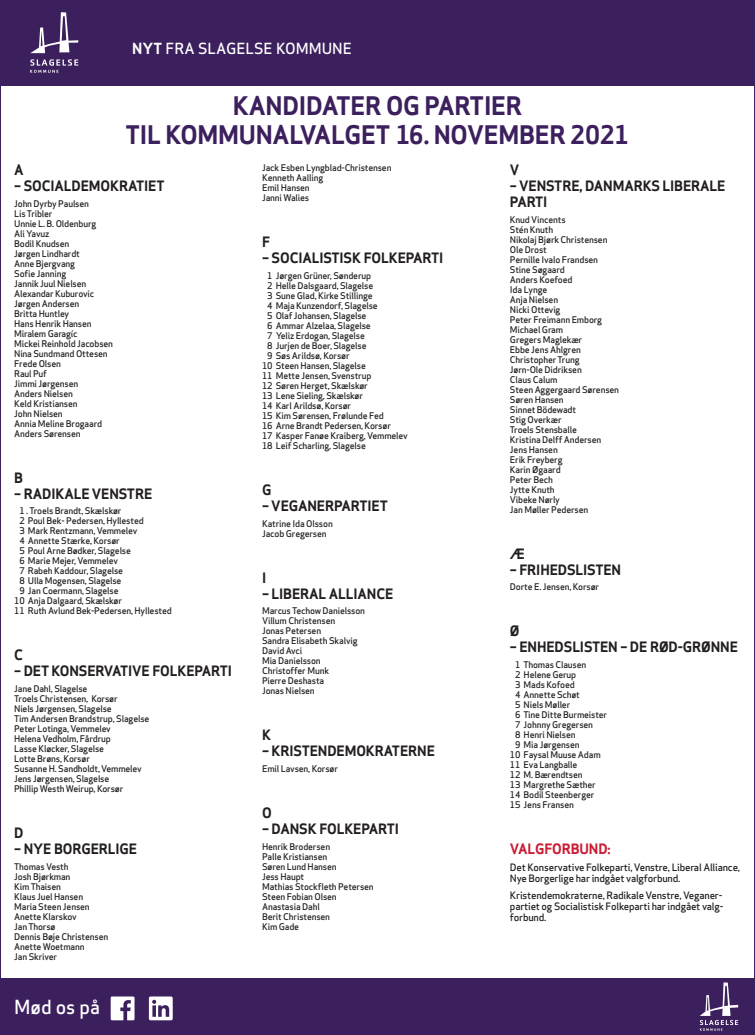
<style>
.page{position:relative;width:755px;height:1035px;background:#fff}
.page>*{position:absolute;margin:0;border:0;box-sizing:border-box;transform-origin:0 0}
.t1{font:700 25px/29px "Apex Sans";letter-spacing:-.01em;color:#3c1f5d;text-align:center}
.t2{font:500 19px "Apex Sans";color:#fff}
.t3{font:500 15px "Apex Sans";color:#fff}
.t4{font:700 14px/16px "Apex Sans";letter-spacing:-.01em;color:#231f20}
.t5{font:700 14px "Apex Sans";letter-spacing:-.01em;color:#cb1d35}
.t6{font:500 10px/11px "Apex Sans";letter-spacing:-.02em;color:#231f20}
.t7{font:500 9px/10px "Apex Sans";letter-spacing:-.02em;color:#231f20}
.s1{font-weight:700}
</style>
<div class="page">
<div style="left:0;top:978px;width:754px;height:57px;background:#3c1f5d"></div>
<svg style="left:149px;top:996px;width:24px;height:24px"></svg>
<svg style="left:111px;top:996px;width:23px;height:24px"></svg>
<svg style="left:699px;top:982px;width:38px;height:48px"></svg>
<div style="left:0;top:0;width:754px;height:85px;background:#3c1f5d"></div>
<svg style="left:30px;top:59px;width:48px;height:14px"></svg>
<svg style="left:30px;top:12px;width:48px;height:41px"></svg>
<h3 class="t3" style="left:132px;top:35px;width:221px"><span class="s1">NYT</span> FRA SLAGELSE KOMMUNE</h3>
<h1 class="t1" style="left:125px;top:91px;width:505px">KANDIDATER OG PARTIER<br>TIL KOMMUNALVALGET 16. NOVEMBER 2021</h1>
<h3 class="t4" style="left:14px;top:162px;width:11px">A</h3>
<h3 class="t4" style="left:14px;top:178px;width:152px">– SOCIALDEMOKRATIET</h3>
<p class="t7" style="left:14px;top:197px;width:100px">John Dyrby Paulsen<br>Lis Tribler<br>Unnie L. B. Oldenburg<br>Ali Yavuz<br>Bodil Knudsen<br>Jørgen Lindhardt<br>Anne Bjergvang<br>Sofie Janning<br>Jannik Juul Nielsen<br>Alexandar Kuburovic<br>Jørgen Andersen<br>Britta Huntley<br>Hans Henrik Hansen<br>Miralem Garagíc<br>Mickei Reinhold Jacobsen<br>Nina Sundmand Ottesen<br>Frede Olsen<br>Raul Puf<br>Jimmi Jørgensen<br>Anders Nielsen<br>Keld Kristiansen<br>John Nielsen<br>Annia Meline Brogaard<br>Anders Sørensen</p>
<h3 class="t4" style="left:14px;top:469px;width:10px">B</h3>
<h3 class="t4" style="left:14px;top:485px;width:140px">– RADIKALE VENSTRE</h3>
<p class="t7" style="left:19px;top:505px;width:104px">1 . Troels Brandt, Skælskør</p>
<p class="t7" style="left:19px;top:515px;width:126px">2 Poul Bek- Pedersen, Hyllested</p>
<p class="t7" style="left:19px;top:525px;width:119px">3 Mark Rentzmann, Vemmelev</p>
<p class="t7" style="left:19px;top:535px;width:102px">4 Annette Stærke, Korsør</p>
<p class="t7" style="left:19px;top:545px;width:113px">5 Poul Arne Bødker, Slagelse</p>
<p class="t7" style="left:19px;top:555px;width:100px">6 Marie Mejer, Vemmelev</p>
<p class="t7" style="left:19px;top:565px;width:105px">7 Rabeh Kaddour, Slagelse</p>
<p class="t7" style="left:19px;top:575px;width:103px">8 Ulla Mogensen, Slagelse</p>
<p class="t7" style="left:19px;top:585px;width:101px">9 Jan Coermann, Slagelse</p>
<p class="t7" style="left:14px;top:595px;width:109px">10 Anja Dalgaard, Skælskør</p>
<p class="t7" style="left:14px;top:605px;width:159px">11 Ruth Avlund Bek-Pedersen, Hyllested</p>
<h3 class="t4" style="left:14px;top:647px;width:10px">C</h3>
<h3 class="t4" style="left:14px;top:663px;width:219px">– DET KONSERVATIVE FOLKEPARTI</h3>
<p class="t7" style="left:14px;top:682px;width:137px">Jane Dahl, Slagelse<br>Troels Christensen, Korsør<br>Niels Jørgensen, Slagelse<br>Tim Andersen Brandstrup, Slagelse<br>Peter Lotinga, Vemmelev<br>Helena Vedholm, Fårdrup<br>Lasse Kløcker, Slagelse<br>Lotte Brøns, Korsør<br>Susanne H. Sandholdt, Vemmelev<br>Jens Jørgensen, Slagelse<br>Phillip Westh Weirup, Korsør</p>
<h3 class="t4" style="left:14px;top:825px;width:11px">D</h3>
<h3 class="t4" style="left:14px;top:841px;width:124px">– NYE BORGERLIGE</h3>
<p class="t7" style="left:14px;top:860px;width:95px">Thomas Vesth<br>Josh Bjørkman<br>Kim Thaisen<br>Klaus Juel Hansen<br>Maria Steen Jensen<br>Anette Klarskov<br>Jan Thorsø<br>Dennis Bøje Christensen<br>Anette Woetmann<br>Jan Skriver</p>
<h2 class="t2" style="left:14px;top:990px;width:87px">Mød os på</h2>
<p class="t7" style="left:262px;top:162px;width:131px">Jack Esben Lyngblad-Christensen<br>Kenneth Aalling<br>Emil Hansen<br>Janni Walies</p>
<h3 class="t4" style="left:262px;top:234px;width:9px">F</h3>
<h3 class="t4" style="left:262px;top:250px;width:183px">– SOCIALISTISK FOLKEPARTI</h3>
<p class="t7" style="left:267px;top:269px;width:105px">1 Jørgen Grüner, Sønderup</p>
<p class="t7" style="left:267px;top:279px;width:107px">2 Helle Dalsgaard, Slagelse</p>
<p class="t7" style="left:267px;top:289px;width:107px">3 Sune Glad, Kirke Stillinge</p>
<p class="t7" style="left:267px;top:299px;width:112px">4 Maja Kunzendorf, Slagelse</p>
<p class="t7" style="left:267px;top:309px;width:101px">5 Olaf Johansen, Slagelse</p>
<p class="t7" style="left:267px;top:319px;width:105px">6 Ammar Alzelaa, Slagelse</p>
<p class="t7" style="left:267px;top:329px;width:99px">7 Yeliz Erdogan, Slagelse</p>
<p class="t7" style="left:267px;top:339px;width:101px">8 Jurjen de Boer, Slagelse</p>
<p class="t7" style="left:267px;top:349px;width:84px">9 Søs Arildsø, Korsør</p>
<p class="t7" style="left:262px;top:359px;width:105px">10 Steen Hansen, Slagelse</p>
<p class="t7" style="left:262px;top:369px;width:111px">11 Mette Jensen, Svenstrup</p>
<p class="t7" style="left:262px;top:379px;width:107px">12 Søren Herget, Skælskør</p>
<p class="t7" style="left:262px;top:389px;width:102px">13 Lene Sieling, Skælskør</p>
<p class="t7" style="left:262px;top:399px;width:91px">14 Karl Arildsø, Korsør</p>
<p class="t7" style="left:262px;top:409px;width:123px">15 Kim Sørensen, Frølunde Fed</p>
<p class="t7" style="left:262px;top:419px;width:130px">16 Arne Brandt Pedersen, Korsør</p>
<p class="t7" style="left:262px;top:429px;width:147px">17 Kasper Fanøe Kraiberg, Vemmelev</p>
<p class="t7" style="left:262px;top:439px;width:105px">18 Leif Scharling, Slagelse</p>
<h3 class="t4" style="left:262px;top:482px;width:11px">G</h3>
<h3 class="t4" style="left:262px;top:498px;width:127px">– VEGANERPARTIET</h3>
<p class="t7" style="left:262px;top:517px;width:72px">Katrine Ida Olsson<br>Jacob Gregersen</p>
<h3 class="t4" style="left:262px;top:569px;width:6px">I</h3>
<h3 class="t4" style="left:262px;top:585px;width:133px">– LIBERAL ALLIANCE</h3>
<p class="t7" style="left:262px;top:605px;width:104px">Marcus Techow Danielsson<br>Villum Christensen<br>Jonas Petersen<br>Sandra Elisabeth Skalvig<br>David Avci<br>Mia Danielsson<br>Christoffer Munk<br>Pierre Deshasta<br>Jonas Nielsen</p>
<h3 class="t4" style="left:262px;top:727px;width:11px">K</h3>
<h3 class="t4" style="left:262px;top:743px;width:174px">– KRISTENDEMOKRATERNE</h3>
<p class="t7" style="left:262px;top:762px;width:77px">Emil Lavsen, Korsør</p>
<h3 class="t4" style="left:262px;top:805px;width:11px">O</h3>
<h3 class="t4" style="left:262px;top:821px;width:138px">– DANSK FOLKEPARTI</h3>
<p class="t7" style="left:262px;top:840px;width:113px">Henrik Brodersen<br>Palle Kristiansen<br>Søren Lund Hansen<br>Jess Haupt<br>Mathias Stockfleth Petersen<br>Steen Fobian Olsen<br>Anastasia Dahl<br>Berit Christensen<br>Kim Gade</p>
<h3 class="t4" style="left:509px;top:162px;width:11px">V</h3>
<h3 class="t4" style="left:509px;top:178px;width:217px">– VENSTRE, DANMARKS LIBERALE<br>PARTI</h3>
<p class="t7" style="left:509px;top:213px;width:110px">Knud Vincents<br>Stén Knuth<br>Nikolaj Bjørk Christensen<br>Ole Drost<br>Pernille Ivalo Frandsen<br>Stine Søgaard<br>Anders Koefoed<br>Ida Lynge<br>Anja Nielsen<br>Nicki Ottevig<br>Peter Freimann Emborg<br>Michael Gram<br>Gregers Maglekær<br>Ebbe Jens Ahlgren<br>Christopher Trung<br>Jørn-Ole Didriksen<br>Claus Calum<br>Steen Aggergaard Sørensen<br>Søren Hansen<br>Sinnet Bödewadt<br>Stig Overkær<br>Troels Stensballe<br>Kristina Delff Andersen<br>Jens Hansen<br>Erik Freyberg<br>Karin Øgaard<br>Peter Bech<br>Jytte Knuth<br>Vibeke Nørly<br>Jan Møller Pedersen</p>
<h3 class="t4" style="left:509px;top:545px;width:17px">Æ</h3>
<h3 class="t4" style="left:509px;top:561px;width:113px">– FRIHEDSLISTEN</h3>
<p class="t7" style="left:509px;top:581px;width:91px">Dorte E. Jensen, Korsør</p>
<h3 class="t4" style="left:509px;top:623px;width:11px">Ø</h3>
<h3 class="t4" style="left:509px;top:639px;width:229px">– ENHEDSLISTEN – DE RØD-GRØNNE</h3>
<p class="t7" style="left:515px;top:658px;width:73px">1 Thomas Clausen</p>
<p class="t7" style="left:515px;top:668px;width:63px">2 Helene Gerup</p>
<p class="t7" style="left:515px;top:678px;width:61px">3 Mads Kofoed</p>
<p class="t7" style="left:515px;top:688px;width:66px">4 Annette Schøt</p>
<p class="t7" style="left:515px;top:698px;width:57px">5 Niels Møller</p>
<p class="t7" style="left:515px;top:708px;width:93px">6 Tine Ditte Burmeister</p>
<p class="t7" style="left:515px;top:718px;width:79px">7 Johnny Gregersen</p>
<p class="t7" style="left:515px;top:728px;width:62px">8 Henri Nielsen</p>
<p class="t7" style="left:515px;top:738px;width:66px">9 Mia Jørgensen</p>
<p class="t7" style="left:509px;top:748px;width:92px">10 Faysal Muuse Adam</p>
<p class="t7" style="left:509px;top:758px;width:69px">11 Eva Langballe</p>
<p class="t7" style="left:509px;top:768px;width:74px">12 M. Bærendtsen</p>
<p class="t7" style="left:509px;top:778px;width:87px">13 Margrethe Sæther</p>
<p class="t7" style="left:509px;top:788px;width:86px">14 Bodil Steenberger</p>
<p class="t7" style="left:509px;top:798px;width:65px">15 Jens Fransen</p>
<h3 class="t5" style="left:509px;top:840px;width:102px">VALGFORBUND:</h3>
<p class="t6" style="left:509px;top:860px;width:231px">Det Konservative Folkeparti, Venstre, Liberal Alliance,<br>Nye Borgerlige har indgået valgforbund.</p>
<p class="t6" style="left:509px;top:888px;width:214px;text-align:justify">Kristendemokraterne, Radikale Venstre, Veganer&shy;partiet og Socialistisk Folkeparti har indgået valg&shy;forbund.</p>
</div>
